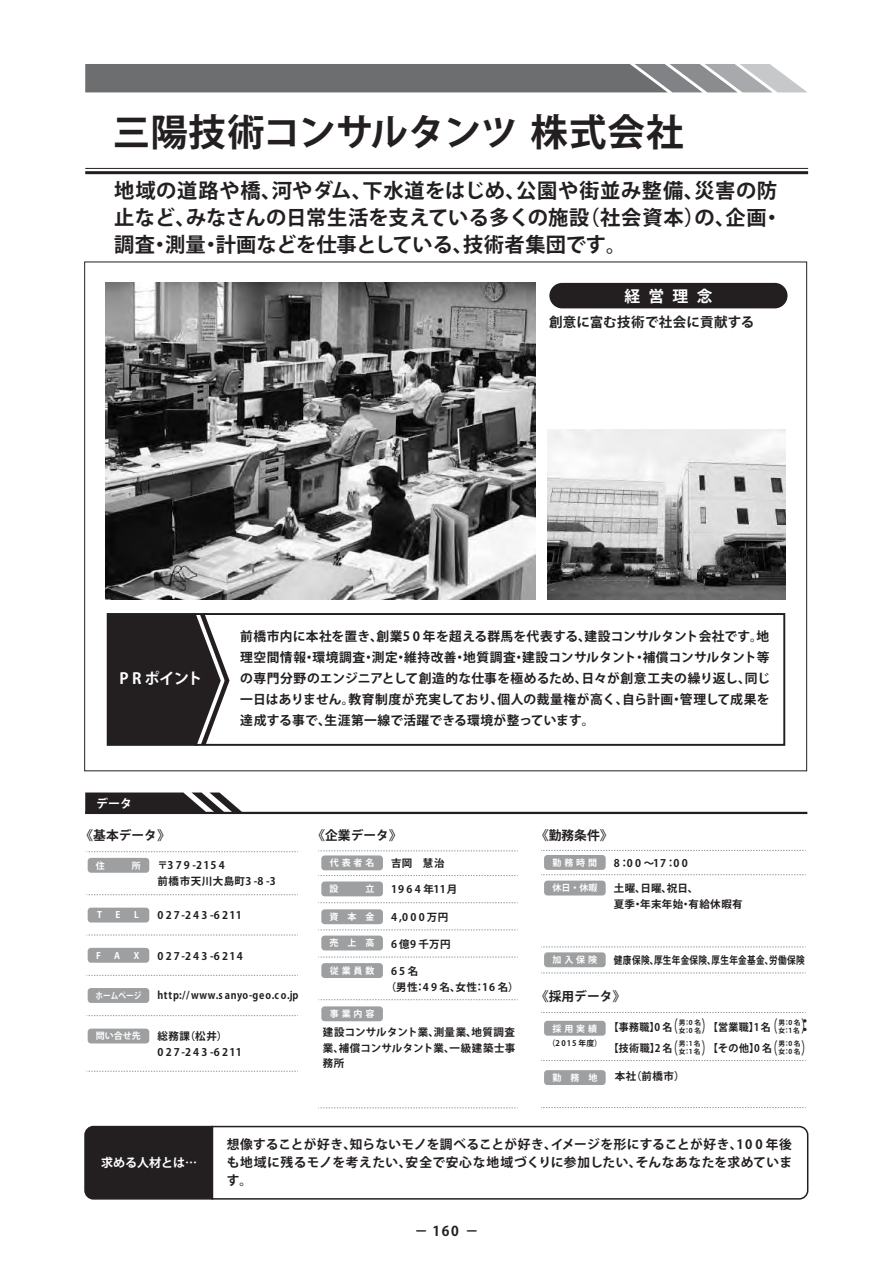
<style>
.page{position:relative;width:893px;height:1263px;background:#fff}
.page>*{position:absolute;margin:0;border:0;box-sizing:border-box;transform-origin:0 0}
.t1{font:37.5px "Koz Go Std Bold 90 msp RKSJ H";color:#231f20}
.t2{font:20.25px/27px "Koz Go Std Bold 90 msp RKSJ H";letter-spacing:.01em;color:#231f20}
.t3{font:18px "Koz Go Std Bold 90 msp RKSJ H";color:#231f20}
.t4{font:16.05px "Koz Go Std Bold 90 msp RKSJ H";color:#231f20;scale:.59 1}
.t5{font:15.75px "Koz Go Std Bold 90 msp RKSJ H";color:#fff}
.t6{font:15.3px "Koz Go Std Bold 90 msp RKSJ H";color:#fff}
.t7{font:13.5px "Koz Go Std Bold 90 msp RKSJ H";letter-spacing:.02em;color:#231f20}
.t8{font:12.75px/21px "Koz Go Std Bold 90 msp RKSJ H";letter-spacing:.025em;color:#231f20;text-align:justify}
.t9{font:12px "Koz Go Std Bold 90 msp RKSJ H";color:#fff}
.t10{font:10.5px/15.8px "Koz Go Std Bold 90 msp RKSJ H";letter-spacing:.05em;color:#231f20}
.t11{font:10.5px "Koz Go Std Bold 90 msp RKSJ H";letter-spacing:.05em;color:#231f20;scale:.95 1}
.t12{font:10.5px "Koz Go Std Bold 90 msp RKSJ H";letter-spacing:.05em;color:#231f20;scale:.92 1}
.t13{font:10.5px "Koz Go Std Bold 90 msp RKSJ H";letter-spacing:.205em;color:#231f20}
.t14{font:10.5px "Koz Go Std Bold 90 msp RKSJ H";letter-spacing:.05em;color:#231f20;scale:.82 1}
.t15{font:10.5px/15.8px "Koz Go Std Bold 90 msp RKSJ H";letter-spacing:.16em;color:#231f20}
.t16{font:9px "Koz Go Std Bold 90 msp RKSJ H";letter-spacing:.32em;color:#fff}
.t17{font:9px "Koz Go Std Bold 90 msp RKSJ H";letter-spacing:.32em;color:#fff;scale:.85 1}
.t18{font:7.8px "Koz Go Std Bold 90 msp RKSJ H";letter-spacing:.12em;color:#231f20}
.t19{font:6.75px "Koz Go Std Bold 90 msp RKSJ H";color:#231f20}
</style>
<div class="page">
<svg style="left:84px;top:1125px;width:725px;height:75px"></svg>
<hr style="left:85px;top:171px;width:723px;height:3px;background:#231f20">
<hr style="left:85px;top:168px;width:723px;height:1px;background:#231f20">
<svg style="left:85px;top:64px;width:722px;height:28px;background:#7c7d7f"></svg>
<svg style="left:85px;top:792px;width:159px;height:20px"></svg>
<div style="left:88px;top:858px;width:61px;height:15px;background:#9d9fa1;border-radius:3px"></div>
<div style="left:88px;top:908px;width:61px;height:14px;background:#9d9fa1;border-radius:3px"></div>
<div style="left:88px;top:948px;width:61px;height:15px;background:#9d9fa1;border-radius:3px"></div>
<div style="left:88px;top:988px;width:61px;height:15px;background:#9d9fa1;border-radius:3px"></div>
<div style="left:88px;top:1028px;width:61px;height:15px;background:#9d9fa1;border-radius:3px"></div>
<div style="left:321px;top:855px;width:62px;height:15px;background:#9d9fa1;border-radius:3px"></div>
<div style="left:321px;top:881px;width:62px;height:15px;background:#9d9fa1;border-radius:3px"></div>
<div style="left:321px;top:909px;width:62px;height:15px;background:#9d9fa1;border-radius:3px"></div>
<div style="left:321px;top:935px;width:62px;height:15px;background:#9d9fa1;border-radius:3px"></div>
<div style="left:321px;top:963px;width:62px;height:15px;background:#9d9fa1;border-radius:3px"></div>
<div style="left:321px;top:1006px;width:62px;height:15px;background:#9d9fa1;border-radius:3px"></div>
<svg style="left:87px;top:894px;width:211px;height:1px"></svg>
<svg style="left:87px;top:851px;width:211px;height:1px"></svg>
<svg style="left:87px;top:935px;width:211px;height:1px"></svg>
<svg style="left:87px;top:975px;width:211px;height:1px"></svg>
<svg style="left:87px;top:1015px;width:211px;height:1px"></svg>
<svg style="left:87px;top:1071px;width:211px;height:1px"></svg>
<svg style="left:318px;top:875px;width:200px;height:1px"></svg>
<svg style="left:318px;top:850px;width:200px;height:1px"></svg>
<svg style="left:541px;top:850px;width:265px;height:1px"></svg>
<svg style="left:318px;top:902px;width:200px;height:1px"></svg>
<svg style="left:318px;top:929px;width:200px;height:1px"></svg>
<svg style="left:318px;top:957px;width:200px;height:1px"></svg>
<svg style="left:318px;top:999px;width:200px;height:1px"></svg>
<svg style="left:318px;top:1107px;width:200px;height:1px"></svg>
<div style="left:544px;top:855px;width:62px;height:15px;background:#9d9fa1;border-radius:3px"></div>
<div style="left:544px;top:881px;width:62px;height:14px;background:#9d9fa1;border-radius:3px"></div>
<div style="left:544px;top:952px;width:62px;height:15px;background:#9d9fa1;border-radius:3px"></div>
<div style="left:544px;top:1021px;width:62px;height:15px;background:#9d9fa1;border-radius:3px"></div>
<div style="left:544px;top:1070px;width:62px;height:15px;background:#9d9fa1;border-radius:3px"></div>
<svg style="left:541px;top:874px;width:265px;height:1px"></svg>
<svg style="left:541px;top:946px;width:265px;height:1px"></svg>
<svg style="left:541px;top:972px;width:265px;height:1px"></svg>
<svg style="left:541px;top:1107px;width:265px;height:1px"></svg>
<hr style="left:85px;top:812px;width:722px;height:2px;background:#231f20">
<svg style="left:232px;top:613px;width:554px;height:133px"></svg>
<svg style="left:106px;top:613px;width:126px;height:133px;background:#444041"></svg>
<img style="left:106px;top:282px;width:430px;height:318px">
<img style="left:547px;top:429px;width:238px;height:170px">
<div style="left:549px;top:283px;width:238px;height:25px;background:#231f20;border-radius:13px"></div>
<svg style="left:541px;top:1012px;width:265px;height:22px"></svg>
<svg style="left:541px;top:1060px;width:265px;height:1px"></svg>
<h1 class="t1" style="left:113px;top:117px;width:572px">三陽技術コンサルタンツ 株式会社</h1>
<h2 class="t2" style="left:114px;top:180px;width:670px">地域の道路や橋、河やダム、下水道をはじめ、公園や街並み整備、災害の防止など、みなさんの日常生活を支えている多くの施設（社会資本）の、企画・調査・測量・計画などを仕事としている、技術者集団です。</h2>
<p class="t5" style="left:624px;top:290px;width:90px">経営理念</p>
<p class="t7" style="left:549px;top:317px;width:207px">創意に富む技術で社会に貢献する</p>
<p class="t6" style="left:119px;top:672px;width:85px">P R ポイント</p>
<p class="t8" style="left:240px;top:627px;width:531px">前橋市内に本社を置き、創業5 0 年を超える群馬を代表する、建設コンサルタント会社です。地理空間情報・環境調査・測定・維持改善・地質調査・建設コンサルタント・補償コンサルタント等の専門分野のエンジニアとして創造的な仕事を極めるため、日々が創意工夫の繰り返し、同じ一日はありません。教育制度が充実しており、個人の裁量権が高く、自ら計画・管理して成果を達成する事で、生涯第一線で活躍できる環境が整っています。</p>
<p class="t9" style="left:96px;top:799px;width:37px">データ</p>
<p class="t8" style="left:81px;top:827px;width:91px">《基本データ》</p>
<p class="t10" style="left:158px;top:859px;width:120px">〒379-2154<br>前橋市天川大島町3 -8 -3</p>
<p class="t13" style="left:158px;top:911px;width:86px">027-243-6211</p>
<p class="t13" style="left:158px;top:952px;width:87px">027-243-6214</p>
<p class="t12" style="left:158px;top:991px;width:154px">http://www.s anyo-geo.c o.jp</p>
<p class="t15" style="left:158px;top:1030px;width:86px">総務課（松井）<br>027-243-6211</p>
<p class="t16" style="left:96px;top:862px;width:46px">住　　　所</p>
<p class="t16" style="left:97px;top:911px;width:6px">T</p>
<p class="t16" style="left:116px;top:911px;width:6px">E</p>
<p class="t16" style="left:134px;top:911px;width:6px">L</p>
<p class="t16" style="left:96px;top:952px;width:6px">F</p>
<p class="t16" style="left:114px;top:952px;width:7px">A</p>
<p class="t16" style="left:134px;top:952px;width:7px">X</p>
<p class="t17" style="left:96px;top:992px;width:55px">ホームページ</p>
<p class="t16" style="left:96px;top:1032px;width:46px">問い合せ先</p>
<p class="t8" style="left:312px;top:827px;width:91px">《企業データ》</p>
<p class="t10" style="left:391px;top:857px;width:55px">吉岡　慧治</p>
<p class="t10" style="left:391px;top:883px;width:68px">196 4 年11月</p>
<p class="t10" style="left:391px;top:910px;width:59px">4,000万円</p>
<p class="t10" style="left:391px;top:937px;width:61px">6 億9 千万円</p>
<p class="t10" style="left:386px;top:964px;width:134px;text-indent:5px">65名<br>（男性：4 9 名、女性：1 6 名）</p>
<p class="t16" style="left:330px;top:859px;width:46px">代表者名</p>
<p class="t16" style="left:330px;top:885px;width:46px">設　立</p>
<p class="t16" style="left:330px;top:913px;width:46px">資本金</p>
<p class="t16" style="left:330px;top:939px;width:46px">売上高</p>
<p class="t16" style="left:330px;top:967px;width:46px">従業員数</p>
<p class="t16" style="left:330px;top:1010px;width:46px">事業内容</p>
<p class="t10" style="left:323px;top:1025px;width:194px;text-align:justify">建設コンサルタント業、測量業、地質調査業、補償コンサルタント業、一級建築士事務所</p>
<p class="t8" style="left:536px;top:827px;width:78px">《勤務条件》</p>
<p class="t16" style="left:553px;top:859px;width:46px">勤務時間</p>
<p class="t16" style="left:552px;top:884px;width:46px">休日・休暇</p>
<p class="t10" style="left:614px;top:856px;width:76px">8：0 0 ～1 7：0 0</p>
<p class="t10" style="left:614px;top:882px;width:131px">土曜、日曜、祝日、<br>夏季・年末年始・有給休暇有</p>
<p class="t16" style="left:553px;top:956px;width:46px">加入保険</p>
<p class="t14" style="left:614px;top:956px;width:235px">健康保険、厚生年金保険、厚生年金基金、労働保険</p>
<p class="t8" style="left:536px;top:988px;width:91px">《採用データ》</p>
<p class="t16" style="left:553px;top:1025px;width:46px">採用実績</p>
<p class="t18" style="left:548px;top:1040px;width:56px">（2015 年度）</p>
<p class="t16" style="left:552px;top:1074px;width:46px">勤務地</p>
<p class="t4" style="left:668px;top:1020px;width:18px">（</p>
<p class="t11" style="left:679px;top:1023px;width:86px"><sub>女：0</sub> <sub>名</sub> 【営業職】</p>
<p class="t11" style="left:754px;top:1023px;width:19px">1名</p>
<p class="t19" style="left:778px;top:1020px;width:24px">男：0 名</p>
<p class="t4" style="left:768px;top:1020px;width:18px">（</p>
<p class="t19" style="left:778px;top:1028px;width:23px">女：1 名</p>
<h3 class="t3" style="left:800px;top:1018px;width:10px">:</h3>
<p class="t19" style="left:679px;top:1020px;width:24px">男：0 名</p>
<p class="t11" style="left:609px;top:1023px;width:69px">【事務職】0 名</p>
<p class="t4" style="left:668px;top:1042px;width:18px">（</p>
<p class="t11" style="left:679px;top:1044px;width:86px"><sub>女：1</sub> <sub>名</sub> 【その他】</p>
<p class="t11" style="left:754px;top:1044px;width:20px">0名</p>
<p class="t19" style="left:778px;top:1041px;width:24px">男：0 名</p>
<p class="t4" style="left:768px;top:1042px;width:18px">（</p>
<p class="t19" style="left:778px;top:1049px;width:24px">女：0 名</p>
<p class="t11" style="left:609px;top:1044px;width:69px">【技術職】2 名</p>
<p class="t19" style="left:679px;top:1041px;width:23px">男：1 名</p>
<p class="t10" style="left:615px;top:1070px;width:71px">本社（前橋市）</p>
<p class="t9" style="left:101px;top:1158px;width:97px">求める人材とは…</p>
<p class="t8" style="left:227px;top:1137px;width:567px;line-height:18px">想像することが好き、知らないモノを調べることが好き、イメージを形にすることが好き、10 0 年後も地域に残るモノを考えたい、安全で安心な地域づくりに参加したい、そんなあなたを求めています。</p>
<p class="t7" style="left:414px;top:1226px;width:66px">－ 160 －</p>
</div>
